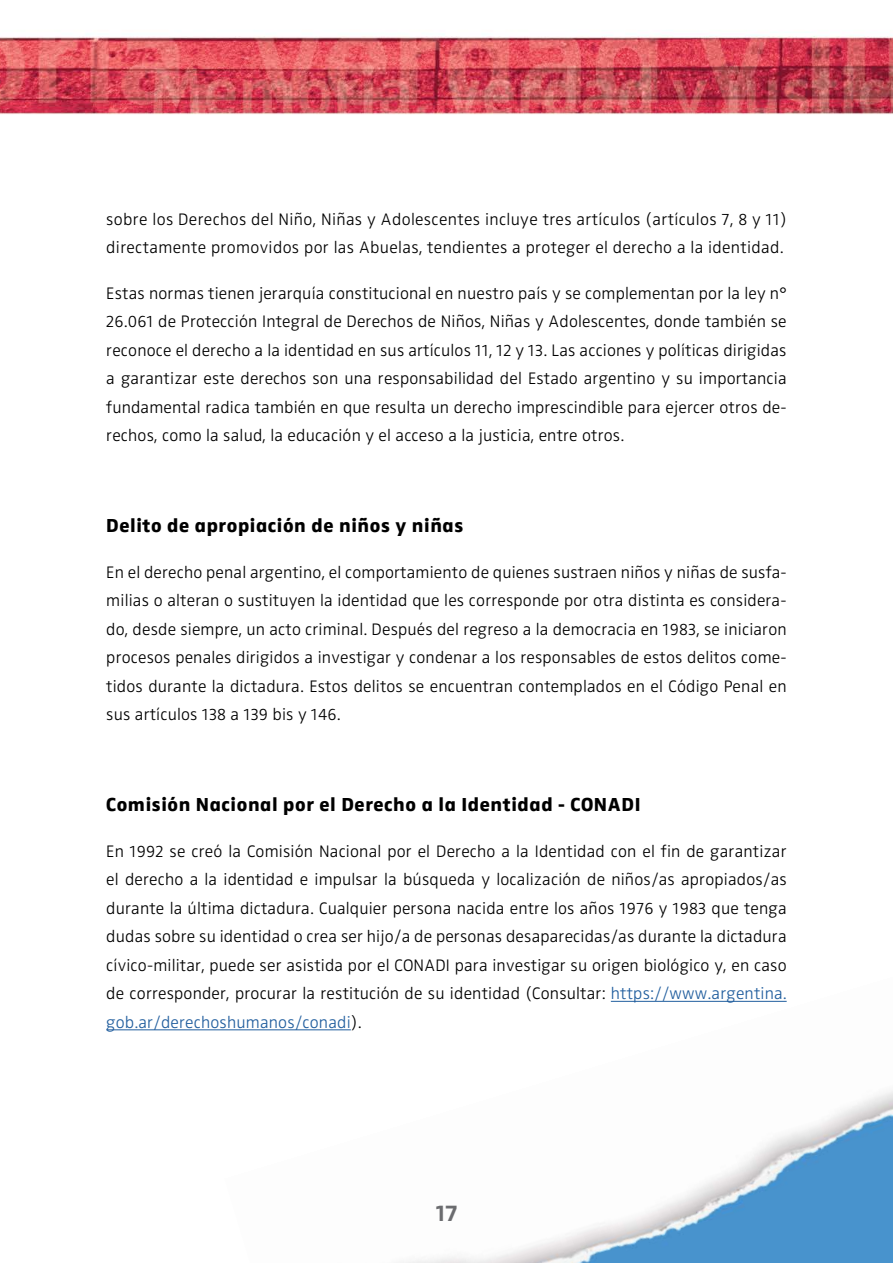
<style>
.page{position:relative;width:893px;height:1263px;background:#fff}
.page>*{position:absolute;margin:0;border:0;box-sizing:border-box;transform-origin:0 0}
.t1{font:700 22.5px "Mollen Personal Use";color:#6b6c6f}
.t2{font:19.5px "Zwo Alt LF w 7";letter-spacing:.03em;color:#000}
.t3{font:17.25px/28.5px "Zwo LF w 2";letter-spacing:.02em;color:#000;text-align:justify}
.s1{color:#215e9e}
</style>
<div class="page">
<img style="left:224px;top:1000px;width:669px;height:263px">
<img style="left:0;top:34px;width:893px;height:81px">
<hr style="left:611px;top:1001px;width:176px;height:1px;background:#215e9e">
<hr style="left:106px;top:1029px;width:245px;height:1px;background:#215e9e">
<p class="t3" style="left:106px;top:205px;width:682px">sobre los Derechos del Niño, Niñas y Adolescentes incluye tres artículos (artículos 7, 8 y 11) directamente promovidos por las Abuelas, tendientes a proteger el derecho a la identidad.</p>
<p class="t3" style="left:106px;top:279px;width:682px">Estas normas tienen jerarquía constitucional en nuestro país y se complementan por la ley n° 26.061 de Protección Integral de Derechos de Niños, Niñas y Adolescentes, donde también se reconoce el derecho a la identidad en sus artículos 11, 12 y 13. Las acciones y políticas dirigidas a garantizar este derechos son una responsabilidad del Estado argentino y su importancia fundamental radica también en que resulta un derecho imprescindible para ejercer otros de&shy;rechos, como la salud, la educación y el acceso a la justicia, entre otros.</p>
<p class="t2" style="left:106px;top:514px;width:359px">Delito de apropiación de niños y niñas</p>
<p class="t3" style="left:106px;top:558px;width:682px">En el derecho penal argentino, el comportamiento de quienes sustraen niños y niñas de susfa&shy;milias o alteran o sustituyen la identidad que les corresponde por otra distinta es considera&shy;do, desde siempre, un acto criminal. Después del regreso a la democracia en 1983, se iniciaron procesos penales dirigidos a investigar y condenar a los responsables de estos delitos come&shy;tidos durante la dictadura. Estos delitos se encuentran contemplados en el Código Penal en sus artículos 138 a 139 bis y 146.</p>
<p class="t2" style="left:106px;top:793px;width:536px">Comisión Nacional por el Derecho a la Identidad - CONADI</p>
<p class="t3" style="left:106px;top:837px;width:682px">En 1992 se creó la Comisión Nacional por el Derecho a la Identidad con el fin de garantizar el derecho a la identidad e impulsar la búsqueda y localización de niños/as apropiados/as durante la última dictadura. Cualquier persona nacida entre los años 1976 y 1983 que tenga dudas sobre su identidad o crea ser hijo/a de personas desaparecidas/as durante la dictadura cívico-militar, puede ser asistida por el CONADI para investigar su origen biológico y, en caso de corresponder, procurar la restitución de su identidad (Consultar: <span class="s1">https://www.argentina. gob.ar/derechoshumanos/conadi</span>).</p>
<h1 class="t1" style="left:436px;top:1200px;width:23px">17</h1>
</div>
